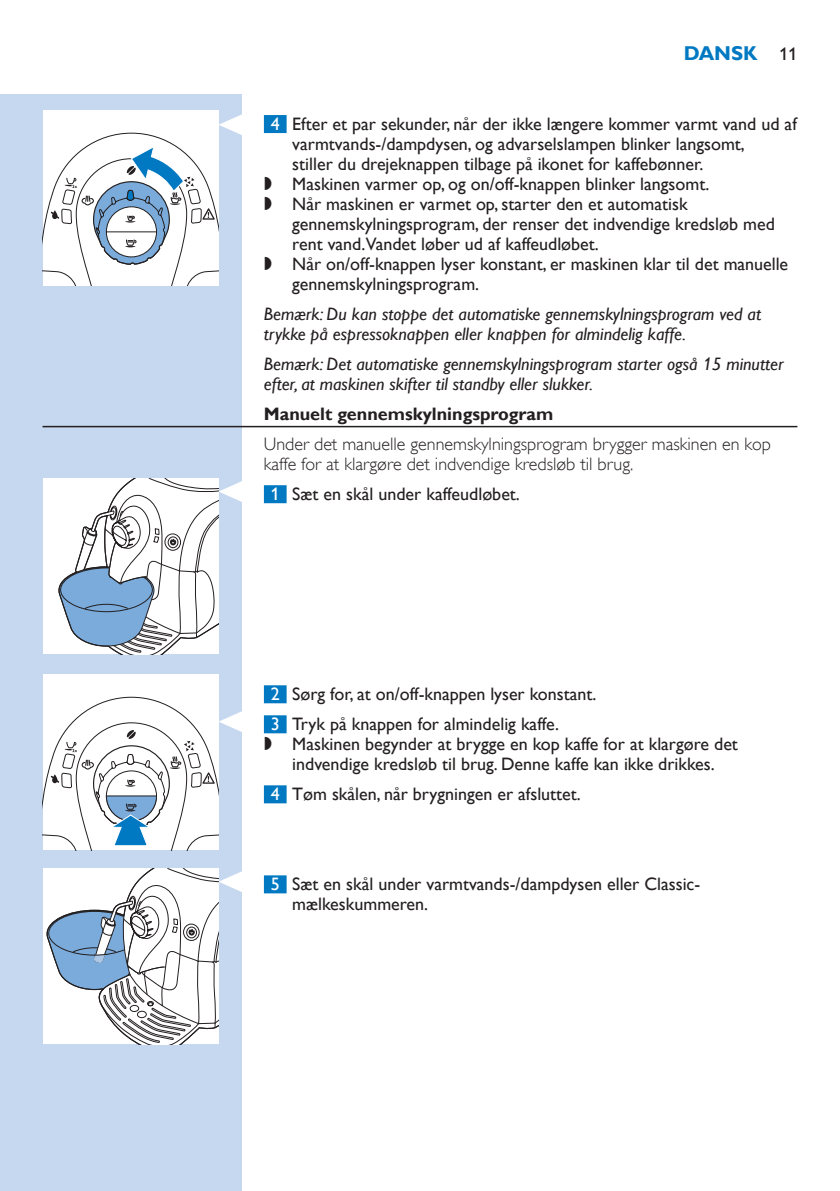
<style>
.page{position:relative;width:840px;height:1191px;background:#fff}
.page>*{position:absolute;margin:0;border:0;box-sizing:border-box;transform-origin:0 0}
.t1{font:700 20px "Gill Sans Alt One WGL";color:#0079c2}
.t2{font:18px/20px "Gill Sans Alt One WGL";color:#231f20}
.t3{font:italic 18px/20px "Gill Sans Alt One WGL";color:#231f20}
.t4{font:18px/20px "Gill Sans Alt One WGL Light";color:#231f20}
.t5{font:700 18px "Gill Sans Alt One WGL";color:#231f20}
.s1{font-weight:400;font-size:18px;color:#231f20}
.s2{color:#fff}
.s3{font-family:"Philips Ll Font Plain"}
</style>
<div class="page">
<div style="left:0;top:95px;width:241px;height:1096px;background:#c6d8ef"></div>
<div style="left:264px;top:115px;width:22px;height:18px;background:#0079c2"></div>
<hr style="left:43px;top:426px;width:754px;height:1px;background:#231f20">
<div style="left:264px;top:485px;width:22px;height:18px;background:#0079c2"></div>
<div style="left:264px;top:685px;width:22px;height:18px;background:#0079c2"></div>
<div style="left:264px;top:715px;width:22px;height:18px;background:#0079c2"></div>
<div style="left:264px;top:785px;width:22px;height:18px;background:#0079c2"></div>
<div style="left:264px;top:875px;width:22px;height:18px;background:#0079c2"></div>
<svg style="left:43px;top:113px;width:199px;height:173px;background:#dde5ed"></svg>
<div style="left:43px;top:478px;width:175px;height:176px;background:#fff"></div>
<svg style="left:58px;top:478px;width:184px;height:176px"></svg>
<div style="left:43px;top:674px;width:175px;height:176px;background:#fff"></div>
<svg style="left:43px;top:696px;width:199px;height:154px"></svg>
<svg style="left:46px;top:868px;width:196px;height:176px;background:#d2dae2"></svg>
<p class="t1" style="left:683px;top:40px;width:115px">DANSK <span class="s1">11</span></p>
<p class="t2" style="left:270px;top:114px;width:527px"><span class="s2">4</span> Efter et par sekunder, når der ikke længere kommer varmt vand ud af</p>
<p class="t2" style="left:292px;top:134px;width:454px">varmtvands-/dampdysen, og advarselslampen blinker langsomt,</p>
<p class="t2" style="left:292px;top:154px;width:412px">stiller du drejeknappen tilbage på ikonet for kaffebønner.</p>
<p class="t2" style="left:264px;top:174px;width:446px"><span class="s3">,</span> Maskinen varmer op, og on/off-knappen blinker langsomt.</p>
<p class="t2" style="left:264px;top:194px;width:425px"><span class="s3">,</span> Når maskinen er varmet op, starter den et automatisk</p>
<p class="t2" style="left:292px;top:214px;width:484px">gennemskylningsprogram, der renser det indvendige kredsløb med</p>
<p class="t2" style="left:292px;top:234px;width:308px">rent vand.Vandet løber ud af kaffeudløbet.</p>
<p class="t2" style="left:264px;top:254px;width:525px"><span class="s3">,</span> Når on/off-knappen lyser konstant, er maskinen klar til det manuelle</p>
<p class="t2" style="left:292px;top:274px;width:188px">gennemskylningsprogram.</p>
<p class="t3" style="left:264px;top:304px;width:498px">Bemærk: Du kan stoppe det automatiske gennemskylningsprogram ved at trykke på espressoknappen eller knappen for almindelig kaffe.</p>
<p class="t3" style="left:264px;top:354px;width:521px">Bemærk: Det automatiske gennemskylningsprogram starter også 15 minutter efter, at maskinen skifter til standby eller slukker.</p>
<p class="t5" style="left:264px;top:402px;width:291px">Manuelt gennemskylningsprogram</p>
<p class="t4" style="left:264px;top:434px;width:508px">Under det manuelle gennemskylningsprogram brygger maskinen en kop kaffe for at klargøre det indvendige kredsløb til brug.</p>
<p class="t2" style="left:270px;top:484px;width:250px"><span class="s2">1</span> Sæt en skål under kaffeudløbet.</p>
<p class="t2" style="left:270px;top:679px;width:327px;line-height:30px"><span class="s2">2</span> Sørg for, at on/off-knappen lyser konstant.<br><span class="s2">3</span> Tryk på knappen for almindelig kaffe.</p>
<p class="t2" style="left:264px;top:734px;width:475px;text-align:center"><span class="s3">,</span> Maskinen begynder at brygge en kop kaffe for at klargøre det indvendige kredsløb til brug. Denne kaffe kan ikke drikkes.</p>
<p class="t2" style="left:270px;top:784px;width:311px"><span class="s2">4</span> Tøm skålen, når brygningen er afsluttet.</p>
<p class="t2" style="left:292px;top:874px;width:409px;text-indent:-22px"><span class="s2">5</span> Sæt en skål under varmtvands-/dampdysen eller Classic&shy;mælkeskummeren.</p>
</div>
